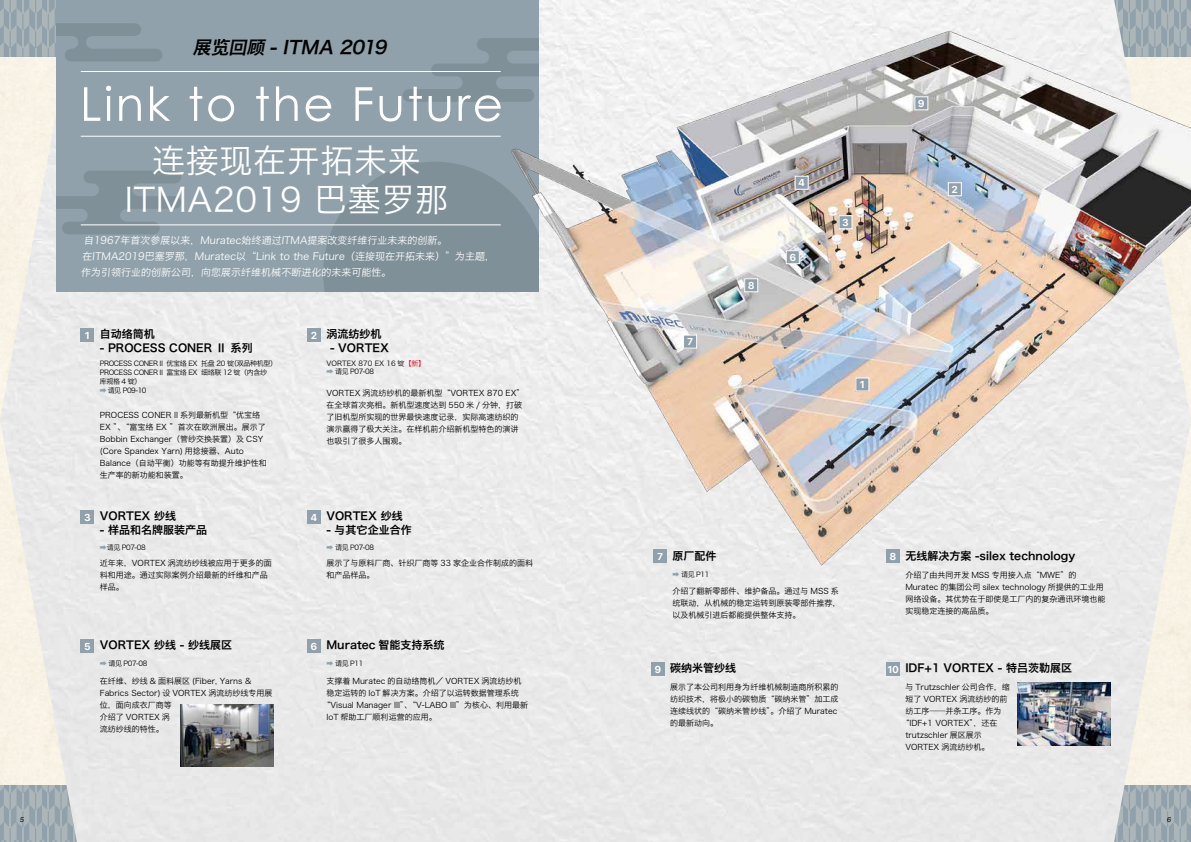
<style>
.page{position:relative;width:1191px;height:842px;background:#fff}
.page>*{position:absolute;margin:0;border:0;box-sizing:border-box;transform-origin:0 0}
.t1{font:33px/38.9px "Hiragino Sans GB W3";letter-spacing:.02em;color:#fff;text-align:center}
.t2{font:italic 18px "Hiragino Sans GB W6";color:#000}
.t3{font:11px "Hiragino Sans GB W6";color:#000}
.t4{font:10px/16px "Hiragino Sans GB W3";color:#fff}
.t5{font:700 10px "SF Pro Text";color:#fff}
.t6{font:8px/12px "Hiragino Sans GB W3";color:#000}
.t7{font:7px/9px "Hiragino Sans GB W3";letter-spacing:-.05em;color:#000}
.t8{font:7px/8px "Hiragino Sans GB W3";color:#000}
.t9{font:italic 7px "SF Pro Text";color:#000}
.s1{font-family:"Koz Go Pr 6 N";color:#90a1ab}
.s2{color:#e60012}
.s3{font-family:"SF Pro Text";font-weight:700;font-size:10px;color:#fff}
</style>
<div class="page">
<img style="left:0;top:57px;width:1191px;height:728px">
<svg style="left:0;top:785px;width:1191px;height:57px;background:#dfe0e1"></svg>
<svg style="left:0;top:0;width:1191px;height:57px;fill:#f0f0f0"></svg>
<div style="left:57px;top:0;width:482px;height:292px;background:#90a1ab"></div>
<svg style="left:57px;top:23px;width:105px;height:38px"></svg>
<svg style="left:57px;top:171px;width:124px;height:63px"></svg>
<svg style="left:323px;top:162px;width:172px;height:130px;background:#82929b"></svg>
<svg style="left:84px;top:87px;width:16px;height:34px"></svg>
<svg style="left:106px;top:86px;width:5px;height:35px"></svg>
<svg style="left:119px;top:95px;width:22px;height:26px"></svg>
<svg style="left:150px;top:86px;width:20px;height:35px"></svg>
<svg style="left:190px;top:87px;width:12px;height:34px"></svg>
<svg style="left:208px;top:95px;width:26px;height:26px"></svg>
<svg style="left:256px;top:87px;width:13px;height:34px"></svg>
<svg style="left:276px;top:86px;width:22px;height:35px"></svg>
<svg style="left:306px;top:95px;width:25px;height:26px"></svg>
<svg style="left:355px;top:87px;width:17px;height:34px"></svg>
<svg style="left:379px;top:38px;width:116px;height:83px"></svg>
<hr style="left:81px;top:71px;width:420px;height:1px;background:#fff">
<hr style="left:81px;top:136px;width:420px;height:1px;background:#fff">
<hr style="left:81px;top:224px;width:420px;height:1px;background:#fff">
<div style="left:81px;top:328px;width:13px;height:13px;background:#90a1ab"></div>
<img style="left:495px;top:19px;width:696px;height:559px">
<div style="left:856px;top:378px;width:13px;height:13px;background:#90a1ab"></div>
<div style="left:855px;top:377px;width:14px;height:14px;border:1px solid #fff"></div>
<div style="left:948px;top:183px;width:13px;height:13px;background:#90a1ab"></div>
<div style="left:947px;top:182px;width:14px;height:14px;border:1px solid #fff"></div>
<div style="left:839px;top:216px;width:13px;height:13px;background:#90a1ab"></div>
<div style="left:838px;top:215px;width:14px;height:14px;border:1px solid #fff"></div>
<div style="left:795px;top:176px;width:13px;height:13px;background:#90a1ab"></div>
<div style="left:794px;top:176px;width:14px;height:14px;border:1px solid #fff"></div>
<div style="left:786px;top:251px;width:13px;height:13px;background:#90a1ab"></div>
<div style="left:785px;top:250px;width:15px;height:14px;border:1px solid #fff"></div>
<div style="left:744px;top:279px;width:13px;height:13px;background:#90a1ab"></div>
<div style="left:744px;top:278px;width:14px;height:14px;border:1px solid #fff"></div>
<div style="left:683px;top:335px;width:13px;height:13px;background:#90a1ab"></div>
<div style="left:683px;top:335px;width:14px;height:14px;border:1px solid #fff"></div>
<div style="left:914px;top:97px;width:14px;height:13px;background:#90a1ab"></div>
<div style="left:914px;top:96px;width:14px;height:14px;border:1px solid #fff"></div>
<div style="left:307px;top:328px;width:13px;height:13px;background:#90a1ab"></div>
<div style="left:81px;top:511px;width:13px;height:13px;background:#90a1ab"></div>
<div style="left:307px;top:511px;width:13px;height:13px;background:#90a1ab"></div>
<div style="left:81px;top:640px;width:13px;height:13px;background:#90a1ab"></div>
<div style="left:307px;top:640px;width:13px;height:13px;background:#90a1ab"></div>
<div style="left:886px;top:550px;width:13px;height:13px;background:#90a1ab"></div>
<div style="left:651px;top:662px;width:13px;height:14px;background:#90a1ab"></div>
<div style="left:886px;top:662px;width:13px;height:14px;background:#90a1ab"></div>
<img style="left:1017px;top:683px;width:93px;height:62px">
<img style="left:180px;top:704px;width:94px;height:63px">
<div style="left:653px;top:550px;width:13px;height:13px;background:#90a1ab"></div>
<h2 class="t2" style="left:193px;top:35px;width:199px">展览回顾 - ITMA 2019</h2>
<h1 class="t1" style="left:125px;top:141px;width:325px">连接现在开拓未来<br>ITMA2019 巴塞罗那</h1>
<p class="t4" style="left:81px;top:232px;width:416px">自1967年首次参展以来，Muratec始终通过ITMA提案改变纤维行业未来的创新。在ITMA2019巴塞罗那，Muratec以“Link to the Future（连接现在开拓未来）”为主题，作为引领行业的创新公司，向您展示纤维机械不断进化的未来可能性。</p>
<p class="t5" style="left:85px;top:329px;width:7px">1</p>
<h3 class="t3" style="left:100px;top:327px;width:56px">自动络筒机</h3>
<h3 class="t3" style="left:100px;top:341px;width:154px">- PROCESS CONER Ⅱ 系列</h3>
<p class="t5" style="left:311px;top:329px;width:8px">2</p>
<h3 class="t3" style="left:326px;top:327px;width:56px">涡流纺纱机</h3>
<h3 class="t3" style="left:330px;top:341px;width:60px">- VORTEX</h3>
<p class="t7" style="left:100px;top:359px;width:179px">PROCESS CONERⅡ 优宝络 EX 托盘 20 锭（双品种机型）<br>PROCESS CONERⅡ 富宝络 EX 细络联 12 锭（内含纱<br>库规格 4 锭）<br><span class="s1">➡</span> 请见 P09-10</p>
<p class="t8" style="left:326px;top:359px;width:101px">VORTEX 870 EX 16 锭<span class="s2">【新】</span><span class="s1">➡</span> 请见 P07-08</p>
<p class="t6" style="left:326px;top:387px;width:200px">VORTEX 涡流纺纱机的最新机型“VORTEX 870 EX”在全球首次亮相。新机型速度达到 550 米 / 分钟，打破了旧机型所实现的世界最快速度记录，实际高速纺织的演示赢得了极大关注。在样机前介绍新机型特色的演讲也吸引了很多人围观。</p>
<p class="t6" style="left:100px;top:409px;width:169px">PROCESS CONER II 系列最新机型“优宝络<br>EX ”、“富宝络 EX ”首次在欧洲展出。展示了<br>Bobbin Exchanger（管纱交换装置）及 CSY (Core Spandex Yarn) 用捻接器、Auto<br>Balance（自动平衡）功能等有助提升维护性和生产率的新功能和装置。</p>
<p class="t5" style="left:84px;top:512px;width:8px">3</p>
<h3 class="t3" style="left:100px;top:508px;width:78px">VORTEX 纱线</h3>
<h3 class="t3" style="left:100px;top:523px;width:109px">- 样品和名牌服装产品</h3>
<p class="t5" style="left:310px;top:512px;width:8px">4</p>
<h3 class="t3" style="left:326px;top:508px;width:78px">VORTEX 纱线</h3>
<h3 class="t3" style="left:326px;top:523px;width:87px">- 与其它企业合作</h3>
<p class="t7" style="left:100px;top:543px;width:47px"><span class="s1">➡</span>请见 P07-08</p>
<p class="t7" style="left:326px;top:543px;width:49px"><span class="s1">➡</span> 请见 P07-08</p>
<p class="t6" style="left:100px;top:557px;width:174px">近年来，VORTEX 涡流纺纱线被应用于更多的面料和用途。通过实际案例介绍最新的纤维和产品样品。</p>
<p class="t6" style="left:326px;top:557px;width:208px">展示了与原料厂商、针织厂商等 33 家企业合作制成的面料和产品样品。</p>
<h3 class="t3" style="left:84px;top:638px;width:149px"><sub>5</sub> VORTEX 纱线 - 纱线展区</h3>
<h3 class="t3" style="left:310px;top:638px;width:135px"><sub>6</sub> Muratec 智能支持系统</h3>
<p class="t7" style="left:100px;top:659px;width:49px"><span class="s1">➡</span> 请见 P07-08</p>
<p class="t7" style="left:326px;top:659px;width:38px"><span class="s1">➡</span> 请见 P11</p>
<p class="t6" style="left:100px;top:675px;width:174px">在纤维、纱线 &amp; 面料展区 (Fiber, Yarns &amp;<br>Fabrics Sector) 设 VORTEX 涡流纺纱线专用展位，面向成衣厂商等<br>介绍了 VORTEX 涡<br>流纺纱线的特性。</p>
<p class="t6" style="left:326px;top:675px;width:197px">支撑着 Muratec 的自动络筒机／ VORTEX 涡流纺纱机</p>
<p class="t6" style="left:326px;top:687px;width:194px">稳定运转的 IoT 解决方案。介绍了以运转数据管理系统</p>
<p class="t6" style="left:322px;top:699px;width:207px">“Visual Manager III”、“V-LABO III”为核心、利用最新</p>
<p class="t6" style="left:326px;top:711px;width:112px">IoT 帮助工厂顺利运营的应用。</p>
<p class="t5" style="left:687px;top:336px;width:8px">7</p>
<p class="t5" style="left:747px;top:280px;width:8px">8</p>
<p class="t5" style="left:798px;top:177px;width:8px">4</p>
<p class="t5" style="left:789px;top:252px;width:8px">6</p>
<p class="t5" style="left:842px;top:217px;width:8px">3</p>
<p class="t5" style="left:859px;top:379px;width:7px">1</p>
<p class="t5" style="left:918px;top:98px;width:8px">9</p>
<p class="t5" style="left:951px;top:184px;width:8px">2</p>
<h3 class="t3" style="left:657px;top:548px;width:61px"><span class="s3">7</span> 原厂配件</h3>
<p class="t7" style="left:672px;top:570px;width:38px"><span class="s1">➡</span> 请见 P11</p>
<p class="t6" style="left:672px;top:584px;width:169px">介绍了翻新零部件、维护备品。通过与 MSS 系统联动，从机械的稳定运转到原装零部件推荐，以及机械引进后都能提供整体支持。</p>
<h3 class="t3" style="left:889px;top:548px;width:187px"><span class="s3">8</span> 无线解决方案 -silex technology</h3>
<p class="t6" style="left:905px;top:568px;width:202px">介绍了由共同开发 MSS 专用接入点“MWE”的<br>Muratec 的集团公司 silex technology 所提供的工业用网络设备。其优势在于即使是工厂内的复杂通讯环境也能实现稳定连接的高品质。</p>
<h3 class="t3" style="left:654px;top:661px;width:83px"><span class="s3">9</span> 碳纳米管纱线</h3>
<h3 class="t3" style="left:887px;top:661px;width:186px"><span class="s3">10</span> IDF+1 VORTEX - 特吕茨勒展区</h3>
<p class="t6" style="left:670px;top:681px;width:169px">展示了本公司利用身为纤维机械制造商所积累的纺织技术，将极小的碳物质“碳纳米管”加工成连续线状的“碳纳米管纱线”。介绍了 Muratec的最新动向。</p>
<p class="t6" style="left:905px;top:681px;width:106px">与 Trutzschler 公司合作，缩</p>
<p class="t6" style="left:905px;top:693px;width:104px">短了 VORTEX 涡流纺纱的前</p>
<p class="t6" style="left:905px;top:705px;width:97px">纺工序——并条工序。作为</p>
<p class="t6" style="left:901px;top:717px;width:98px">“IDF+1 VORTEX”，还在</p>
<p class="t6" style="left:905px;top:729px;width:78px">trutzschler 展区展示</p>
<p class="t6" style="left:905px;top:741px;width:86px">VORTEX 涡流纺纱机。</p>
<p class="t9" style="left:20px;top:815px;width:6px">5</p>
<p class="t9" style="left:1166px;top:815px;width:6px">6</p>
</div>
